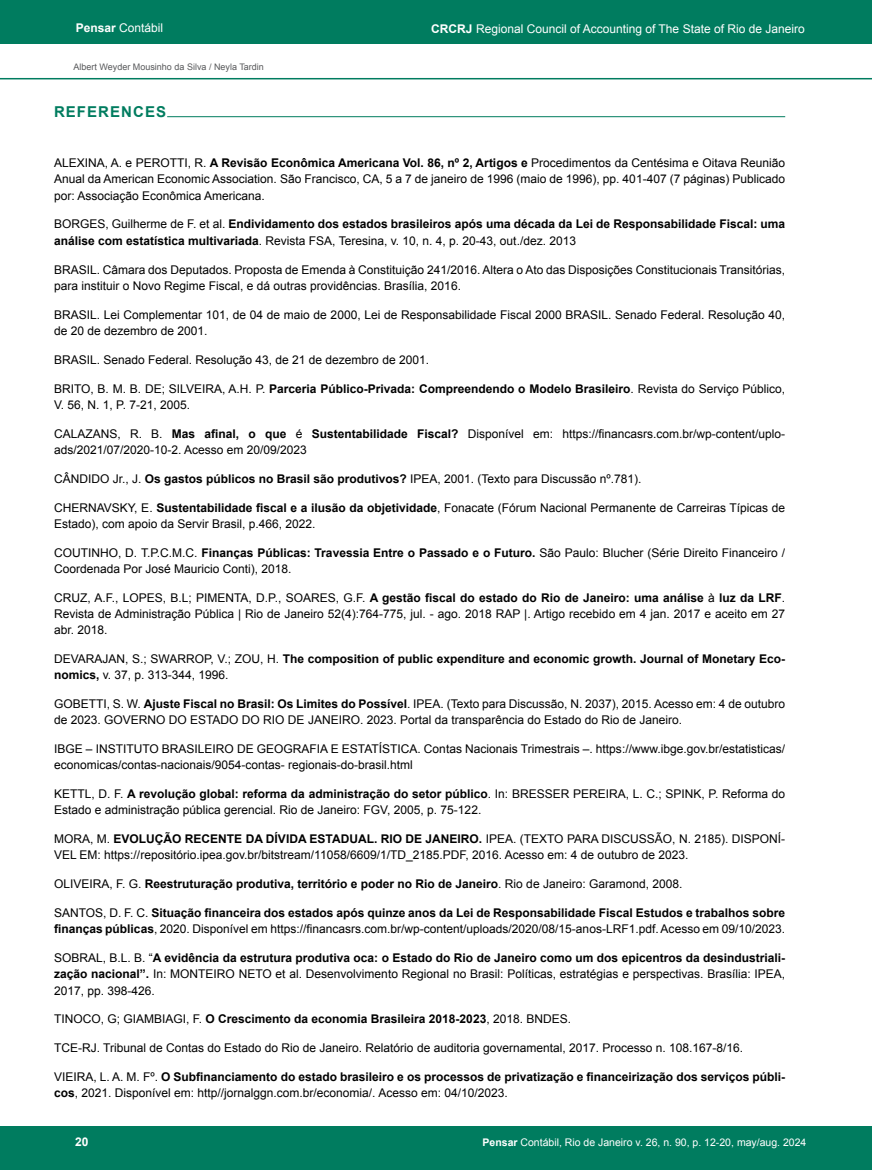
<style>
.page{position:relative;width:872px;height:1170px;background:#fff}
.page>*{position:absolute;margin:0;border:0;box-sizing:border-box;transform-origin:0 0}
.t1{font:700 15px "Arial";letter-spacing:.07em;color:#007c5f}
.t2{font:12px/16.2px "Arial";color:#000}
.t3{font:700 12px/16.2px "Arial";color:#000}
.t4{font:12px "Arial";color:#fff}
.t5{font:700 12px "Arial";color:#fff}
.t6{font:10.5px "Arial";color:#fff}
.t7{font:9px "Arial";color:#58595b}
.s1{font-weight:700}
.s2{font-weight:400}
</style>
<div class="page">
<div style="left:0;top:1126px;width:872px;height:43px;background:#007c5f"></div>
<div style="left:0;top:0;width:872px;height:43px;background:#007c5f"></div>
<hr style="left:0;top:78px;width:872px;height:1px;background:#007c5f">
<hr style="left:167px;top:116px;width:618px;height:1px;background:#007c5f">
<p class="t4" style="left:76px;top:20px;width:89px"><span class="s1">Pensar</span> Contábil</p>
<p class="t4" style="left:431px;top:21px;width:375px"><span class="s1">CRCRJ</span> Regional Council of Accounting of The State of Rio de Janeiro</p>
<p class="t7" style="left:74px;top:61px;width:192px">Albert Weyder Mousinho da Silva / Neyla Tardin</p>
<p class="t1" style="left:54px;top:102px;width:114px">REFERENCES</p>
<p class="t2" style="left:54px;top:155px;width:732px;text-align:justify">ALEXINA, A. e PEROTTI, R. <span class="s1">A Revisão Econômica Americana Vol. 86, nº 2, Artigos e</span> Procedimentos da Centésima e Oitava Reunião Anual da American Economic Association. São Francisco, CA, 5 a 7 de janeiro de 1996 (maio de 1996), pp. 401-407 (7 páginas) Publicado por: Associação Econômica Americana.</p>
<p class="t3" style="left:54px;top:216px;width:732px"><span class="s2">BORGES, Guilherme de F. et al.</span> Endividamento dos estados brasileiros após uma década da Lei de Responsabilidade Fiscal: uma análise com estatística multivariada<span class="s2">. Revista FSA, Teresina, v. 10, n. 4, p. 20-43, out./dez. 2013</span></p>
<p class="t2" style="left:54px;top:261px;width:732px">BRASIL. Câmara dos Deputados. Proposta de Emenda à Constituição 241/2016. Altera o Ato das Disposições Constitucionais Transitórias, para instituir o Novo Regime Fiscal, e dá outras providências. Brasília, 2016.</p>
<p class="t2" style="left:54px;top:306px;width:732px">BRASIL. Lei Complementar 101, de 04 de maio de 2000, Lei de Responsabilidade Fiscal 2000 BRASIL. Senado Federal. Resolução 40, de 20 de dezembro de 2001.</p>
<p class="t2" style="left:54px;top:351px;width:376px">BRASIL. Senado Federal. Resolução 43, de 21 de dezembro de 2001.</p>
<p class="t2" style="left:54px;top:380px;width:732px">BRITO, B. M. B. DE; SILVEIRA, A.H. P. <span class="s1">Parceria Público-Privada: Compreendendo o Modelo Brasileiro</span>. Revista do Serviço Público,<br>V. 56, N. 1, P. 7-21, 2005.</p>
<p class="t2" style="left:54px;top:425px;width:732px">CALAZANS, R. B. <span class="s1">Mas afinal, o que</span> é <span class="s1">Sustentabilidade Fiscal?</span> Disponível em: https://financasrs.com.br/wp-content/uplo&shy;ads/2021/07/2020-10-2. Acesso em 20/09/2023</p>
<p class="t2" style="left:54px;top:470px;width:589px">CÂNDIDO Jr., J. <span class="s1">Os gastos públicos no Brasil são produtivos?</span> IPEA, 2001. (Texto para Discussão nº.781).</p>
<p class="t2" style="left:54px;top:499px;width:732px">CHERNAVSKY, E. <span class="s1">Sustentabilidade fiscal e a ilusão da objetividade</span>, Fonacate (Fórum Nacional Permanente de Carreiras Típicas de<br>Estado), com apoio da Servir Brasil, p.466, 2022.</p>
<p class="t2" style="left:54px;top:544px;width:732px">COUTINHO, D. T.P.C.M.C. <span class="s1">Finanças Públicas: Travessia Entre o Passado e o Futuro.</span> São Paulo: Blucher (Série Direito Financeiro /<br>Coordenada Por José Mauricio Conti), 2018.</p>
<p class="t2" style="left:54px;top:589px;width:732px;text-align:justify">CRUZ, A.F., LOPES, B.L; PIMENTA, D.P., SOARES, G.F. <span class="s1">A gestão fiscal do estado do Rio de Janeiro: uma análise</span> à <span class="s1">luz da LRF</span>.<br>Revista de Administração Pública | Rio de Janeiro 52(4):764-775, jul. - ago. 2018 RAP |. Artigo recebido em 4 jan. 2017 e aceito em 27 abr. 2018.</p>
<p class="t3" style="left:54px;top:651px;width:732px"><span class="s2">DEVARAJAN, S.; SWARROP, V.; ZOU, H.</span> The composition of public expenditure and economic growth. Journal of Monetary Eco&shy;nomics, <span class="s2">v. 37, p. 313-344, 1996.</span></p>
<p class="t2" style="left:54px;top:695px;width:732px">GOBETTI, S. W. <span class="s1">Ajuste Fiscal no Brasil: Os Limites do Possível</span>. IPEA. (Texto para Discussão, N. 2037), 2015. Acesso em: 4 de outubro de 2023. GOVERNO DO ESTADO DO RIO DE JANEIRO. 2023. Portal da transparência do Estado do Rio de Janeiro.</p>
<p class="t2" style="left:54px;top:740px;width:732px">IBGE – INSTITUTO BRASILEIRO DE GEOGRAFIA E ESTATÍSTICA. Contas Nacionais Trimestrais –. https://www.ibge.gov.br/estatisticas/ economicas/contas-nacionais/9054-contas- regionais-do-brasil.html</p>
<p class="t2" style="left:54px;top:785px;width:732px">KETTL, D. F. <span class="s1">A revolução global: reforma da administração do setor público</span>. In: BRESSER PEREIRA, L. C.; SPINK, P. Reforma do<br>Estado e administração pública gerencial. Rio de Janeiro: FGV, 2005, p. 75-122.</p>
<p class="t2" style="left:54px;top:831px;width:732px">MORA, M. <span class="s1">EVOLUÇÃO RECENTE DA DÍVIDA ESTADUAL. RIO DE JANEIRO.</span> IPEA. (TEXTO PARA DISCUSSÃO, N. 2185). DISPONÍ-<br>VEL EM: https://repositório.ipea.gov.br/bitstream/11058/6609/1/TD_2185.PDF, 2016. Acesso em: 4 de outubro de 2023.</p>
<p class="t3" style="left:54px;top:876px;width:630px"><span class="s2">OLIVEIRA, F. G.</span> Reestruturação produtiva, território e poder no Rio de Janeiro<span class="s2">. Rio de Janeiro: Garamond, 2008.</span></p>
<p class="t2" style="left:54px;top:904px;width:732px">SANTOS, D. F. C. <span class="s1">Situação financeira dos estados após quinze anos da Lei de Responsabilidade Fiscal Estudos e trabalhos sobre finanças públicas</span>, 2020. Disponível em https://financasrs.com.br/wp-content/uploads/2020/08/15-anos-LRF1.pdf. Acesso em 09/10/2023.</p>
<p class="t2" style="left:54px;top:949px;width:732px;text-align:justify">SOBRAL, B.L. B. “<span class="s1">A evidência da estrutura produtiva oca: o Estado do Rio de Janeiro como um dos epicentros da desindustriali&shy;zação nacional”.</span> In: MONTEIRO NETO et al. Desenvolvimento Regional no Brasil: Políticas, estratégias e perspectivas. Brasília: IPEA, 2017, pp. 398-426.</p>
<p class="t3" style="left:54px;top:1011px;width:518px"><span class="s2">TINOCO, G; GIAMBIAGI, F.</span> O Crescimento da economia Brasileira 2018-2023<span class="s2">, 2018. BNDES.</span></p>
<p class="t2" style="left:54px;top:1040px;width:690px">TCE-RJ. Tribunal de Contas do Estado do Rio de Janeiro. Relatório de auditoria governamental, 2017. Processo n. 108.167-8/16.</p>
<p class="t3" style="left:54px;top:1069px;width:732px"><span class="s2">VIEIRA, L. A. M. Fº.</span> O Subfinanciamento do estado brasileiro e os processos de privatização e financeirização dos serviços públi&shy;cos<span class="s2">, 2021. Disponível em: http//jornalggn.com.br/economia/. Acesso em: 04/10/2023.</span></p>
<p class="t5" style="left:75px;top:1134px;width:15px">20</p>
<p class="t6" style="left:482px;top:1135px;width:325px"><span class="s1">Pensar</span> Contábil, Rio de Janeiro v. 26, n. 90, p. 12-20, may/aug. 2024</p>
</div>
